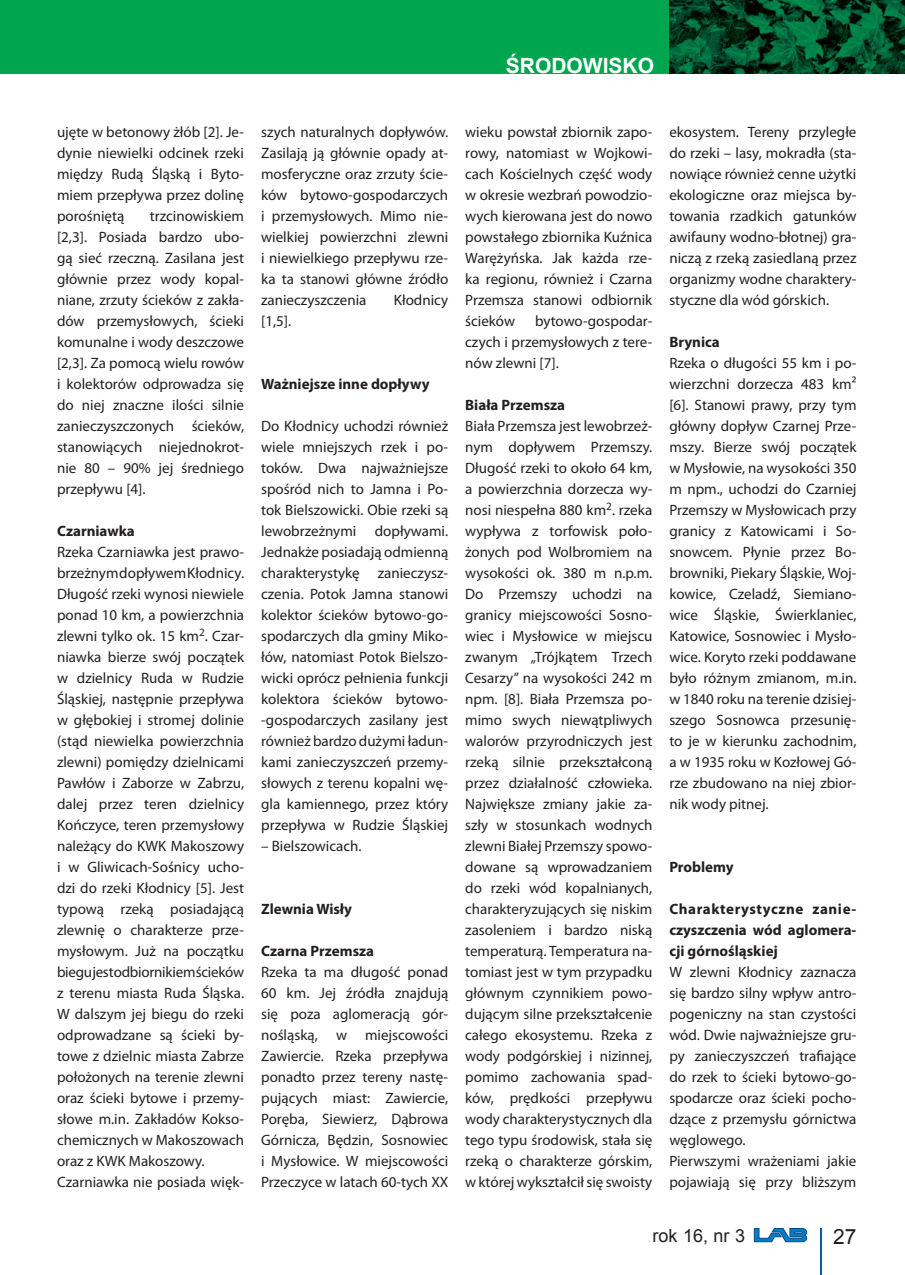
<style>
.page{position:relative;width:905px;height:1275px;background:#fff}
.page>*{position:absolute;margin:0;border:0;box-sizing:border-box;transform-origin:0 0}
.t1{font:700 21px "Arial";color:#fff}
.t2{font:21px "Arial";color:#231f20}
.t3{font:18px "Arial";color:#231f20}
.t4{font:15px/21px "Myriad Pro";color:#231f20;text-align:justify}
.t5{font:700 15px/21px "Myriad Pro";color:#231f20;text-align:justify}
</style>
<div class="page">
<div style="left:0;top:0;width:6px;height:73px;background:#00a54f"></div>
<hr style="left:820px;top:1228px;width:2px;height:47px;background:#015aaa">
<svg style="left:754px;top:1228px;width:53px;height:14px"></svg>
<div style="left:6px;top:0;width:899px;height:73px;background:#00a54f"></div>
<img style="left:669px;top:0;width:236px;height:73px">
<svg style="left:898px;top:0;width:7px;height:7px"></svg>
<h1 class="t1" style="left:506px;top:52px;width:150px">ŚRODOWISKO</h1>
<p class="t4" style="left:57px;top:121px;width:189px">ujęte w betonowy żłób [2]. Je&shy;dynie niewielki odcinek rzeki między Rudą Śląską i Byto&shy;miem przepływa przez dolinę porośniętą</p>
<p class="t4" style="left:57px;top:205px;width:189px;text-indent:93px">trzcinowiskiem [2,3]. Posiada bardzo ubo&shy;gą sieć rzeczną. Zasilana jest głównie przez wody kopal&shy;niane, zrzuty ścieków z zakła&shy;dów przemysłowych, ścieki komunalne i wody deszczowe [2,3]. Za pomocą wielu rowów i kolektorów odprowadza się do niej znaczne ilości silnie zanieczyszczonych ścieków, stanowiących niejednokrot&shy;nie 80 – 90% jej średniego przepływu [4].</p>
<p class="t5" style="left:57px;top:520px;width:79px">Czarniawka</p>
<p class="t4" style="left:57px;top:541px;width:189px;text-align:left">Rzeka Czarniawka jest prawo&shy;brzeżnym dopływem Kłodnicy.<br>Długość rzeki wynosi niewiele ponad 10 km, a powierzchnia zlewni tylko ok. 15 km<sup>2</sup>. Czar&shy;niawka bierze swój początek w dzielnicy Ruda w Rudzie<br>Śląskiej, następnie przepływa w głębokiej i stromej dolinie (stąd niewielka powierzchnia zlewni) pomiędzy dzielnicami<br>Pawłów i Zaborze w Zabrzu, dalej przez teren dzielnicy<br>Kończyce, teren przemysłowy należący do KWK Makoszowy i w Gliwicach-Sośnicy ucho&shy;dzi do rzeki Kłodnicy [5]. Jest typową rzeką posiadającą zlewnię o charakterze prze&shy;mysłowym. Już na początku biegu jest odbiornikiem ścieków z terenu miasta Ruda Śląska.<br>W dalszym jej biegu do rzeki odprowadzane są ścieki by&shy;towe z dzielnic miasta Zabrze położonych na terenie zlewni oraz ścieki bytowe i przemy&shy;słowe m.in. Zakładów Kokso&shy;chemicznych w Makoszowach oraz z KWK Makoszowy.<br>Czarniawka nie posiada więk-</p>
<p class="t4" style="left:261px;top:121px;width:189px">szych naturalnych dopływów.<br>Zasilają ją głównie opady at&shy;mosferyczne oraz zrzuty ście&shy;ków bytowo-gospodarczych i przemysłowych. Mimo nie&shy;wielkiej powierzchni zlewni i niewielkiego przepływu rze&shy;ka ta stanowi główne źródło zanieczyszczenia</p>
<p class="t4" style="left:394px;top:289px;width:56px">Kłodnicy</p>
<p class="t4" style="left:261px;top:310px;width:32px">[1,5].</p>
<p class="t5" style="left:261px;top:373px;width:170px">Ważniejsze inne dopływy</p>
<p class="t4" style="left:261px;top:415px;width:189px">Do Kłodnicy uchodzi również wiele mniejszych rzek i po&shy;toków. Dwa najważniejsze spośród nich to Jamna i Po&shy;tok Bielszowicki. Obie rzeki są lewobrzeżnymi dopływami.<br>Jednakże posiadają odmienną charakterystykę zanieczysz&shy;czenia. Potok Jamna stanowi kolektor ścieków bytowo-go&shy;spodarczych dla gminy Miko&shy;łów, natomiast Potok Bielszo&shy;wicki oprócz pełnienia funkcji kolektora ścieków bytowo--gospodarczych zasilany jest również bardzo dużymi ładun&shy;kami zanieczyszczeń przemy&shy;słowych z terenu kopalni wę&shy;gla kamiennego, przez który przepływa w Rudzie Śląskiej</p>
<p class="t4" style="left:261px;top:835px;width:102px">– Bielszowicach.</p>
<p class="t5" style="left:261px;top:898px;width:92px">Zlewnia Wisły</p>
<p class="t5" style="left:261px;top:940px;width:115px">Czarna Przemsza</p>
<p class="t4" style="left:261px;top:961px;width:189px">Rzeka ta ma długość ponad 60 km. Jej źródła znajdują się poza aglomeracją gór&shy;nośląską, w miejscowości Zawiercie. Rzeka przepływa ponadto przez tereny nastę&shy;pujących miast: Zawiercie, Poręba, Siewierz, Dąbrowa Górnicza, Będzin, Sosnowiec i Mysłowice. W miejscowości Przeczyce w latach 60-tych XX</p>
<p class="t4" style="left:465px;top:121px;width:189px">wieku powstał zbiornik zapo&shy;rowy, natomiast w Wojkowi&shy;cach Kościelnych część wody w okresie wezbrań powodzio&shy;wych kierowana jest do nowo powstałego zbiornika Kuźnica Warężyńska. Jak każda rze&shy;ka regionu, również i Czarna Przemsza stanowi odbiornik ścieków</p>
<p class="t4" style="left:465px;top:310px;width:189px;text-indent:70px">bytowo-gospodar&shy;czych i przemysłowych z tere&shy;nów zlewni [7].</p>
<p class="t5" style="left:465px;top:394px;width:101px">Biała Przemsza</p>
<p class="t4" style="left:465px;top:415px;width:189px">Biała Przemsza jest lewobrzeż&shy;nym dopływem Przemszy.<br>Długość rzeki to około 64 km, a powierzchnia dorzecza wy&shy;nosi niespełna 880 km<sup>2</sup>. rzeka wypływa z torfowisk poło&shy;żonych pod Wolbromiem na wysokości ok. 380 m n.p.m.<br>Do Przemszy uchodzi na granicy miejscowości Sosno&shy;wiec i Mysłowice w miejscu zwanym „Trójkątem Trzech Cesarzy” na wysokości 242 m npm. [8]. Biała Przemsza po&shy;mimo swych niewątpliwych walorów przyrodniczych jest rzeką silnie przekształconą przez działalność człowieka.<br>Największe zmiany jakie za&shy;szły w stosunkach wodnych zlewni Białej Przemszy spowo&shy;dowane są wprowadzaniem do rzeki wód kopalnianych, charakteryzujących się niskim zasoleniem i bardzo niską temperaturą. Temperatura na&shy;tomiast jest w tym przypadku głównym czynnikiem powo&shy;dującym silne przekształcenie całego ekosystemu. Rzeka z wody podgórskiej i nizinnej, pomimo zachowania spad&shy;ków, prędkości przepływu wody charakterystycznych dla tego typu środowisk, stała się rzeką o charakterze górskim, w której wykształcił się swoisty</p>
<p class="t4" style="left:669px;top:121px;width:189px">ekosystem. Tereny przyległe do rzeki – lasy, mokradła (sta&shy;nowiące również cenne użytki ekologiczne oraz miejsca by&shy;towania rzadkich gatunków awifauny wodno-błotnej) gra&shy;niczą z rzeką zasiedlaną przez organizmy wodne charaktery&shy;styczne dla wód górskich.</p>
<p class="t5" style="left:669px;top:331px;width:52px">Brynica</p>
<p class="t4" style="left:669px;top:352px;width:189px">Rzeka o długości 55 km i po&shy;wierzchni dorzecza 483 km² [6]. Stanowi prawy, przy tym główny dopływ Czarnej Prze&shy;mszy. Bierze swój początek w Mysłowie, na wysokości 350 m npm., uchodzi do Czarniej Przemszy w Mysłowicach przy granicy z Katowicami i So&shy;snowcem. Płynie przez Bo&shy;browniki, Piekary Śląskie, Woj&shy;kowice, Czeladź, Siemiano&shy;wice Śląskie, Świerklaniec, Katowice, Sosnowiec i Mysło&shy;wice. Koryto rzeki poddawane było różnym zmianom, m.in. w 1840 roku na terenie dzisiej&shy;szego Sosnowca przesunię&shy;to je w kierunku zachodnim, a w 1935 roku w Kozłowej Gó&shy;rze zbudowano na niej zbior&shy;nik wody pitnej.</p>
<p class="t5" style="left:669px;top:856px;width:66px">Problemy</p>
<p class="t5" style="left:669px;top:898px;width:189px">Charakterystyczne zanie&shy;czyszczenia wód aglomera&shy;cji górnośląskiej</p>
<p class="t4" style="left:669px;top:961px;width:189px;text-align:left">W zlewni Kłodnicy zaznacza się bardzo silny wpływ antro&shy;pogeniczny na stan czystości wód. Dwie najważniejsze gru&shy;py zanieczyszczeń trafiające do rzek to ścieki bytowo-go&shy;spodarcze oraz ścieki pocho&shy;dzące z przemysłu górnictwa węglowego.<br>Pierwszymi wrażeniami jakie pojawiają się przy bliższym</p>
<p class="t3" style="left:652px;top:1223px;width:94px">rok 16, nr 3</p>
<h1 class="t2" style="left:833px;top:1222px;width:25px">27</h1>
</div>
